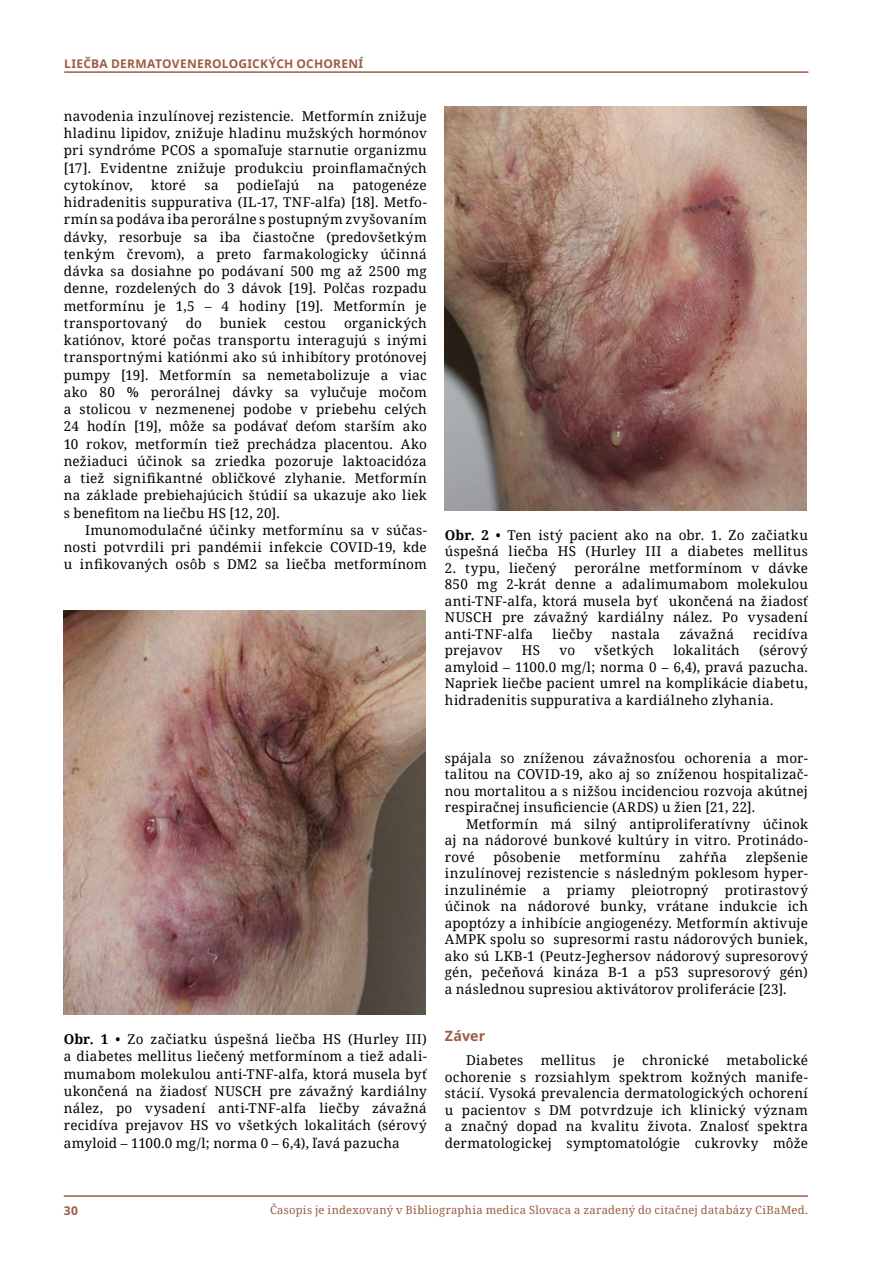
<style>
.page{position:relative;width:893px;height:1263px;background:#fff}
.page>*{position:absolute;margin:0;border:0;box-sizing:border-box;transform-origin:0 0}
.t1{font:700 14.25px "Noto Sans";letter-spacing:.005em;color:#9c5d43}
.t2{font:13.5px/17.2px "Noto Serif";letter-spacing:.015em;color:#000;text-align:justify}
.t3{font:700 12px "Noto Sans";letter-spacing:.02em;color:#9c5d43}
.t4{font:11.25px "Noto Serif";letter-spacing:.025em;color:#9c5d43}
.s1{font-weight:700}
</style>
<div class="page">
<hr style="left:64px;top:71px;width:744px;height:2px;background:#9c5d43">
<hr style="left:64px;top:1195px;width:744px;height:2px;background:#9c5d43">
<img style="left:64px;top:611px;width:361px;height:404px">
<img style="left:445px;top:106px;width:361px;height:404px">
<p class="t3" style="left:64px;top:57px;width:301px">LIEČBA DERMATOVENEROLOGICKÝCH OCHORENÍ</p>
<p class="t2" style="left:64px;top:107px;width:365px">navodenia inzulínovej rezistencie. Metformín znižuje hladinu lipidov, znižuje hladinu mužských hormónov pri syndróme PCOS a spomaľuje starnutie organizmu [17]. Evidentne znižuje produkciu proinflamačných cytokínov,</p>
<p class="t2" style="left:64px;top:176px;width:365px;text-indent:289px">patogenéze hidradenitis suppurativa (IL-17, TNF-alfa) [18]. Metfo&shy;rmín sa podáva iba perorálne s postupným zvyšovaním dávky, resorbuje sa iba čiastočne (predovšetkým tenkým črevom), a preto farmakologicky účinná dávka sa dosiahne po podávaní 500 mg až 2500 mg denne, rozdelených do 3 dávok [19]. Polčas rozpadu metformínu je 1,5 – 4 hodiny [19]. Metformín je transportovaný</p>
<p class="t2" style="left:151px;top:176px;width:36px">ktoré</p>
<p class="t2" style="left:205px;top:176px;width:15px">sa</p>
<p class="t2" style="left:237px;top:176px;width:64px">podieľajú</p>
<p class="t2" style="left:318px;top:176px;width:18px">na</p>
<p class="t2" style="left:64px;top:314px;width:365px;text-indent:280px">organických katiónov, ktoré počas transportu interagujú s inými transportnými katiónmi ako sú inhibítory protónovej pumpy [19]. Metformín sa nemetabolizuje a viac ako 80 % perorálnej dávky sa vylučuje močom a stolicou v nezmenenej podobe v priebehu celých 24 hodín [19], môže sa podávať deťom starším ako 10 rokov, metformín tiež prechádza placentou. Ako nežiaduci účinok sa zriedka pozoruje laktoacidóza a tiež signifikantné obličkové zlyhanie. Metformín na základe prebiehajúcich štúdií sa ukazuje ako liek s benefitom na liečbu HS [12, 20].</p>
<p class="t2" style="left:64px;top:521px;width:365px;text-indent:21px">Imunomodulačné účinky metformínu sa v súčas&shy;nosti potvrdili pri pandémii infekcie COVID-19, kde u infikovaných osôb s DM2 sa liečba metformínom</p>
<p class="t2" style="left:186px;top:314px;width:18px">do</p>
<p class="t2" style="left:220px;top:314px;width:48px">buniek</p>
<p class="t2" style="left:284px;top:314px;width:43px">cestou</p>
<p class="t2" style="left:445px;top:526px;width:365px;line-height:16.5px"><span class="s1">Obr. 2</span> • Ten istý pacient ako na obr. 1. Zo začiatku úspešná liečba HS (Hurley III a diabetes mellitus</p>
<p class="t2" style="left:445px;top:559px;width:113px">2. typu, liečený</p>
<p class="t2" style="left:445px;top:559px;width:365px;line-height:16.5px;text-indent:130px">perorálne metformínom v dávke 850 mg 2-krát denne a adalimumabom molekulou anti-TNF-alfa, ktorá musela byť ukončená na žiadosť NUSCH pre závažný kardiálny nález. Po vysadení anti-TNF-alfa</p>
<p class="t2" style="left:552px;top:625px;width:41px">liečby</p>
<p class="t2" style="left:611px;top:625px;width:50px">nastala</p>
<p class="t2" style="left:679px;top:625px;width:56px">závažná</p>
<p class="t2" style="left:753px;top:625px;width:56px">recidíva</p>
<p class="t2" style="left:445px;top:641px;width:59px">prejavov</p>
<p class="t2" style="left:522px;top:641px;width:20px">HS</p>
<p class="t2" style="left:559px;top:641px;width:17px">vo</p>
<p class="t2" style="left:595px;top:641px;width:61px">všetkých</p>
<p class="t2" style="left:673px;top:641px;width:68px">lokalitách</p>
<p class="t2" style="left:445px;top:642px;width:365px;line-height:16.5px;text-indent:314px">(sérový amyloid – 1100.0 mg/l; norma 0 – 6,4), pravá pazucha.<br>Napriek liečbe pacient umrel na komplikácie diabetu, hidradenitis suppurativa a kardiálneho zlyhania.</p>
<p class="t2" style="left:64px;top:1030px;width:365px"><span class="s1">Obr. 1</span> • Zo začiatku úspešná liečba HS (Hurley III) a diabetes mellitus liečený metformínom a tiež adali&shy;mumabom molekulou anti-TNF-alfa, ktorá musela byť ukončená na žiadosť NUSCH pre závažný kardiálny nález, po vysadení anti-TNF-alfa liečby závažná recidíva prejavov HS vo všetkých lokalitách (sérový amyloid – 1100.0 mg/l; norma 0 – 6,4), ľavá pazucha</p>
<p class="t2" style="left:445px;top:749px;width:365px;line-height:16.5px">spájala so zníženou závažnosťou ochorenia a mor&shy;talitou na COVID-19, ako aj so zníženou hospitalizač&shy;nou mortalitou a s nižšou incidenciou rozvoja akútnej respiračnej insuficiencie (ARDS) u žien [21, 22].</p>
<p class="t2" style="left:445px;top:815px;width:365px;line-height:16.5px;text-indent:21px">Metformín má silný antiproliferatívny účinok aj na nádorové bunkové kultúry in vitro. Protinádo&shy;rové</p>
<p class="t2" style="left:493px;top:848px;width:69px">pôsobenie</p>
<p class="t2" style="left:580px;top:848px;width:82px">metformínu</p>
<p class="t2" style="left:679px;top:848px;width:49px">zahŕňa</p>
<p class="t2" style="left:445px;top:848px;width:365px;line-height:16.5px;text-indent:301px">zlepšenie inzulínovej rezistencie s následným poklesom hyper&shy;inzulinémie a priamy pleiotropný protirastový účinok na nádorové bunky, vrátane indukcie ich apoptózy a inhibície angiogenézy. Metformín aktivuje AMPK spolu so supresormi rastu nádorových buniek, ako sú LKB-1 (Peutz-Jeghersov nádorový supresorový gén, pečeňová kináza B-1 a p53 supresorový gén) a následnou supresiou aktivátorov proliferácie [23].</p>
<p class="t1" style="left:445px;top:1028px;width:42px">Záver</p>
<p class="t2" style="left:466px;top:1051px;width:59px">Diabetes</p>
<p class="t2" style="left:541px;top:1051px;width:56px">mellitus</p>
<p class="t2" style="left:613px;top:1051px;width:13px">je</p>
<p class="t2" style="left:642px;top:1051px;width:68px">chronické</p>
<p class="t2" style="left:445px;top:1051px;width:365px;line-height:16.5px;text-indent:282px">metabolické ochorenie s rozsiahlym spektrom kožných manife&shy;stácií. Vysoká prevalencia dermatologických ochorení u pacientov s DM potvrdzuje ich klinický význam a značný dopad na kvalitu života. Znalosť spektra dermatologickej symptomatológie cukrovky môže</p>
<p class="t3" style="left:64px;top:1203px;width:16px">30</p>
<p class="t4" style="left:270px;top:1202px;width:539px">Časopis je indexovaný v Bibliographia medica Slovaca a zaradený do citačnej databázy CiBaMed.</p>
</div>
